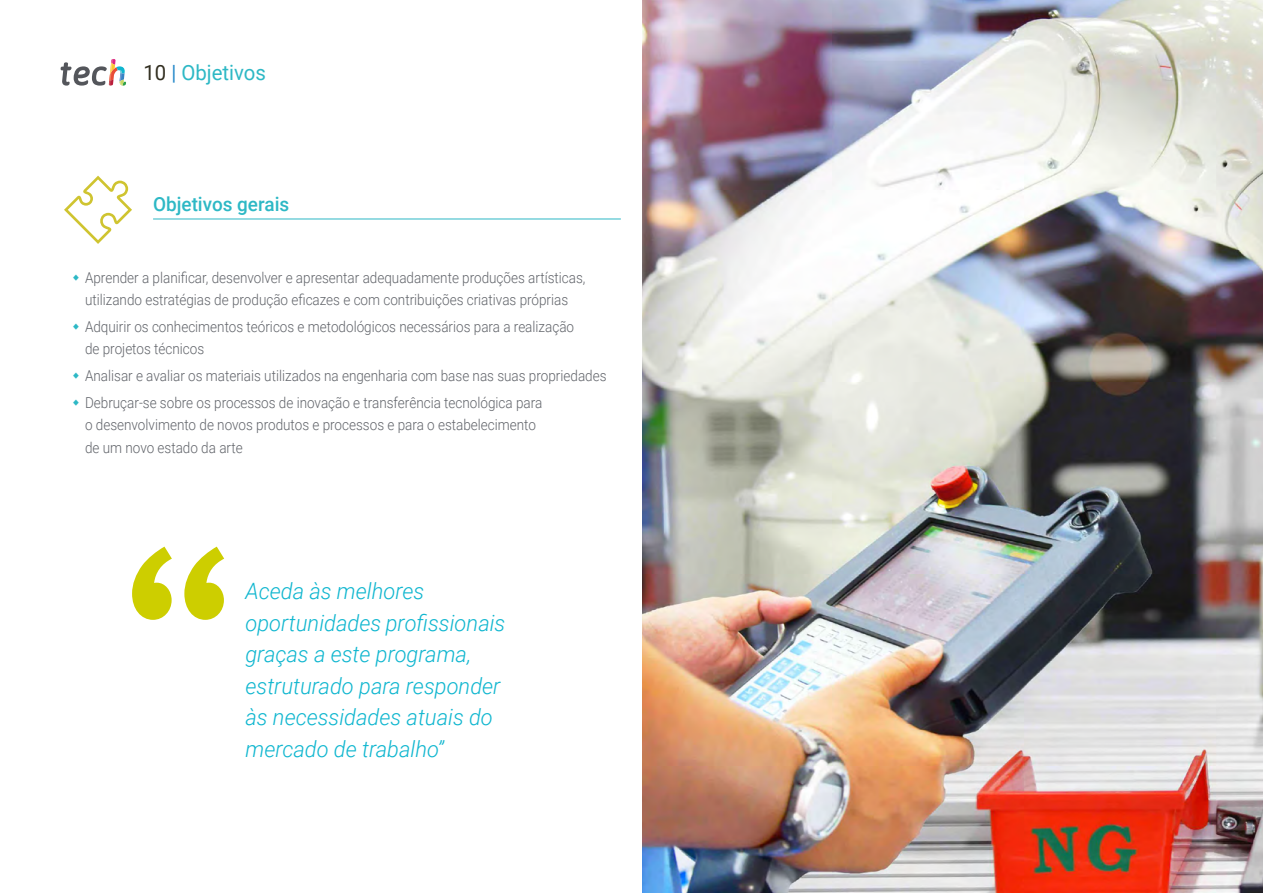
<style>
.page{position:relative;width:1263px;height:893px;background:#fff}
.page>*{position:absolute;margin:0;border:0;box-sizing:border-box;transform-origin:0 0}
.t1{font:italic 300 22.5px/31.5px "Roboto";color:#0fb6cf}
.t2{font:21px "Roboto";color:#2db8c5}
.t3{font:500 19.5px "Roboto";color:#2db8c5}
.t4{font:300 15px/22.5px "Roboto";color:#61646a;scale:.9 1}
.s1{color:#312e20}
.s2{color:#2488c9}
</style>
<div class="page">
<hr style="left:153px;top:219px;width:468px;height:1px;background:#2db8c5">
<svg style="left:64px;top:176px;width:68px;height:68px"></svg>
<img style="left:642px;top:0;width:621px;height:893px">
<svg style="left:61px;top:59px;width:65px;height:27px"></svg>
<svg style="left:132px;top:547px;width:92px;height:73px"></svg>
<h2 class="t2" style="left:144px;top:57px;width:124px"><span class="s1">10</span> <span class="s2">|</span> Objetivos</h2>
<h3 class="t3" style="left:153px;top:190px;width:138px">Objetivos gerais</h3>
<p class="t4" style="left:85px;top:265px;width:557px">Aprender a planificar, desenvolver e apresentar adequadamente produções artísticas, utilizando estratégias de produção eficazes e com contribuições criativas próprias</p>
<p class="t4" style="left:85px;top:315px;width:545px">Adquirir os conhecimentos teóricos e metodológicos necessários para a realização de projetos técnicos</p>
<p class="t4" style="left:85px;top:362px;width:581px;line-height:26.7px">Analisar e avaliar os materiais utilizados na engenharia com base nas suas propriedades<br>Debruçar-se sobre os processos de inovação e transferência tecnológica para</p>
<p class="t4" style="left:85px;top:413px;width:503px">o desenvolvimento de novos produtos e processos e para o estabelecimento de um novo estado da arte</p>
<h1 class="t1" style="left:245px;top:575px;width:261px">Aceda às melhores oportunidades profissionais graças a este programa, estruturado para responder às necessidades atuais do mercado de trabalho”</h1>
</div>
